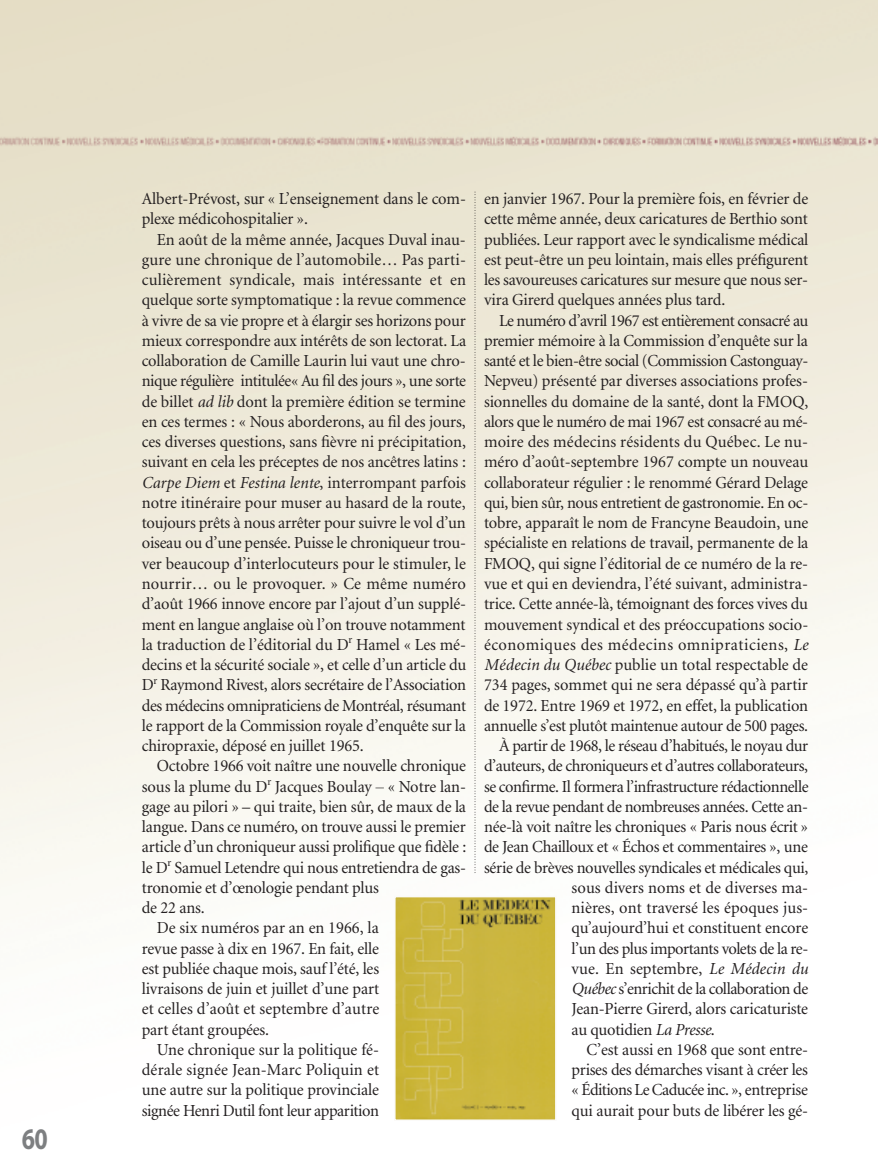
<style>
.page{position:relative;width:878px;height:1175px;background:#fff}
.page>*{position:absolute;margin:0;border:0;box-sizing:border-box;transform-origin:0 0}
.t1{font:700 30px "Myriad";color:#7d7f81;scale:.8 1}
.t2{font:16.8px/20.2px "Minion";letter-spacing:-.01em;color:#231f20;text-align:justify}
.t3{font:16.8px "Minion";letter-spacing:-.03em;color:#231f20}
.t4{font:16.8px "Minion";letter-spacing:-.035em;color:#231f20}
.t5{font:16.8px "Minion";letter-spacing:.01em;color:#231f20}
.t6{font:16.8px "Minion";letter-spacing:.03em;color:#231f20}
.s1{font-family:"Times New Roman"}
.s2{font-style:italic}
</style>
<div class="page">
<svg style="left:474px;top:192px;width:1px;height:682px"></svg>
<img style="left:397px;top:899px;width:156px;height:218px">
<div style="left:394px;top:896px;width:162px;height:224px;border:2px solid #fbfaf8"></div>
<h1 class="t1" style="left:22px;top:1127px;width:34px">60</h1>
<p class="t2" style="left:142px;top:190px;width:325px">Albert-Prévost, <span class="s1">sur</span> « L’enseignement dans le com&shy;plexe médicohospitalier ».</p>
<p class="t2" style="left:142px;top:230px;width:326px;text-indent:15px">En août de la même année, Jacques Duval inau&shy;gure une chronique de l’automobile… Pas parti&shy;culièrement syndicale, mais intéressante et en quelque sorte symptomatique : la revue commence à vivre de sa vie propre et à élargir ses horizons pour mieux correspondre aux intérêts de son lectorat. La collaboration de Camille Laurin lui vaut une chro&shy;nique régulière intitulée« Au fil des jours », une sorte de billet <span class="s2">ad lib</span> dont la première édition se termine en ces termes : « Nous aborderons, au fil des jours, ces diverses questions, sans fièvre ni précipitation, suivant en cela les préceptes de nos ancêtres latins :<br><span class="s2">Carpe Diem</span> et <span class="s2">Festina lente</span>, interrompant parfois notre itinéraire pour muser au hasard de la route, toujours prêts à nous arrêter pour suivre le vol d’un oiseau ou d’une pensée. Puisse le chroniqueur trou&shy;ver beaucoup d’interlocuteurs pour le stimuler, le nourrir… ou le provoquer. » Ce même numéro d’août 1966 innove encore par l’ajout d’un supplé&shy;ment en langue anglaise où l’on trouve notamment la traduction de l’éditorial du D<sup>r</sup> Hamel « Les mé&shy;decins et la sécurité sociale », et celle d’un article du D<sup>r</sup> Raymond Rivest, alors secrétaire de l’Association des médecins omnipraticiens de Montréal, résumant le rapport de la Commission royale d’enquête sur la chiropraxie, déposé en juillet 1965.</p>
<p class="t2" style="left:157px;top:757px;width:311px">Octobre 1966 voit naître une nouvelle chronique</p>
<p class="t2" style="left:142px;top:777px;width:326px">sous la plume du D<sup>r</sup> Jacques Boulay <span class="s1">–</span> « Notre lan-</p>
<p class="t2" style="left:142px;top:797px;width:326px">gage au pilori » – qui traite, bien sûr, de maux de la</p>
<p class="t2" style="left:142px;top:818px;width:325px">langue. Dans ce numéro, on trouve aussi le premier</p>
<p class="t2" style="left:142px;top:838px;width:326px">article d’un chroniqueur aussi prolifique que fidèle :</p>
<p class="t2" style="left:142px;top:858px;width:326px">le D<sup>r</sup> Samuel Letendre qui nous entretiendra de gas-</p>
<p class="t2" style="left:142px;top:878px;width:238px">tronomie et d’œnologie pendant plus</p>
<p class="t2" style="left:142px;top:899px;width:64px">de 22 ans.</p>
<p class="t2" style="left:157px;top:919px;width:223px">De six numéros par an en 1966, la</p>
<p class="t2" style="left:142px;top:939px;width:239px">revue passe à dix en 1967. En fait, elle</p>
<p class="t2" style="left:142px;top:959px;width:239px">est publiée chaque mois, sauf l’été, les</p>
<p class="t2" style="left:142px;top:980px;width:239px">livraisons de juin et juillet d’une part</p>
<p class="t2" style="left:142px;top:1000px;width:239px">et celles d’août et septembre d’autre</p>
<p class="t2" style="left:142px;top:1020px;width:129px">part étant groupées.</p>
<p class="t2" style="left:157px;top:1040px;width:224px">Une chronique sur la politique fé-</p>
<p class="t5" style="left:142px;top:1063px;width:239px">dérale signée Jean-Marc Poliquin et</p>
<p class="t2" style="left:142px;top:1081px;width:239px">une autre sur la politique provinciale</p>
<p class="t2" style="left:142px;top:1101px;width:239px">signée Henri Dutil font leur apparition</p>
<p class="t2" style="left:484px;top:190px;width:326px">en janvier 1967. Pour la première fois, en février de cette même année, deux caricatures de Berthio sont publiées. Leur rapport avec le syndicalisme médical est peut-être un peu lointain, mais elles préfigurent les savoureuses caricatures sur mesure que nous ser&shy;vira Girerd quelques années plus tard.</p>
<p class="t4" style="left:499px;top:314px;width:311px">Le numéro d’avril 1967 est entièrement consacré au</p>
<p class="t2" style="left:484px;top:332px;width:325px">premier mémoire à la Commission d’enquête sur la</p>
<p class="t2" style="left:484px;top:352px;width:326px">santé et le bien-être social (Commission Castonguay-</p>
<p class="t2" style="left:484px;top:372px;width:325px">Nepveu) présenté par diverses associations profes-</p>
<p class="t2" style="left:484px;top:392px;width:326px">sionnelles du domaine de la santé, dont la FMOQ,</p>
<p class="t2" style="left:484px;top:413px;width:325px">alors que le numéro de mai 1967 est consacré au mé-</p>
<p class="t5" style="left:484px;top:435px;width:326px">moire des médecins résidents du Québec. Le nu-</p>
<p class="t2" style="left:484px;top:453px;width:326px">méro d’août-septembre 1967 compte un nouveau</p>
<p class="t2" style="left:484px;top:473px;width:325px">collaborateur régulier : le renommé Gérard Delage</p>
<p class="t2" style="left:484px;top:494px;width:326px">qui, bien sûr, nous entretient de gastronomie. En oc-</p>
<p class="t2" style="left:484px;top:514px;width:326px">tobre, apparaît le nom de Francyne Beaudoin, une</p>
<p class="t2" style="left:484px;top:534px;width:326px">spécialiste en relations de travail, permanente de la</p>
<p class="t2" style="left:484px;top:554px;width:325px">FMOQ, qui signe l’éditorial de ce numéro de la re-</p>
<p class="t2" style="left:484px;top:575px;width:325px">vue et qui en deviendra, l’été suivant, administra-</p>
<p class="t2" style="left:484px;top:595px;width:325px">trice. Cette année-là, témoignant des forces vives du</p>
<p class="t2" style="left:484px;top:615px;width:326px">mouvement syndical et des préoccupations socio-</p>
<p class="t6" style="left:484px;top:638px;width:326px">économiques des médecins omnipraticiens, <span class="s2">Le</span></p>
<p class="t2" style="left:484px;top:656px;width:325px"><span class="s2">Médecin du Québec</span> publie un total respectable de</p>
<p class="t2" style="left:484px;top:676px;width:325px">734 pages, sommet qui ne sera dépassé qu’à partir</p>
<p class="t2" style="left:484px;top:696px;width:326px">de 1972. Entre 1969 et 1972, en effet, la publication</p>
<p class="t2" style="left:484px;top:716px;width:326px">annuelle s’est plutôt maintenue autour de 500 pages.</p>
<p class="t2" style="left:499px;top:737px;width:311px">À partir de 1968, le réseau d’habitués, le noyau dur</p>
<p class="t2" style="left:484px;top:757px;width:325px">d’auteurs, de chroniqueurs et d’autres collaborateurs,</p>
<p class="t3" style="left:484px;top:779px;width:326px">se confirme. Il formera l’infrastructure rédactionnelle</p>
<p class="t2" style="left:484px;top:797px;width:325px">de la revue pendant de nombreuses années. Cette an-</p>
<p class="t2" style="left:484px;top:818px;width:325px">née-là voit naître les chroniques « Paris nous écrit »</p>
<p class="t2" style="left:484px;top:838px;width:326px">de Jean Chailloux et « Échos et commentaires », une</p>
<p class="t2" style="left:484px;top:858px;width:326px">série de brèves nouvelles syndicales et médicales qui,</p>
<p class="t2" style="left:571px;top:878px;width:238px">sous divers noms et de diverses ma-</p>
<p class="t2" style="left:571px;top:899px;width:238px">nières, ont traversé les époques jus-</p>
<p class="t2" style="left:571px;top:919px;width:238px">qu’aujourd’hui et constituent encore</p>
<p class="t3" style="left:571px;top:941px;width:238px">l’un des plus importants volets de la re-</p>
<p class="t2" style="left:571px;top:959px;width:238px">vue. En septembre, <span class="s2">Le Médecin du</span></p>
<p class="t3" style="left:571px;top:982px;width:238px"><span class="s2">Québec</span> s’enrichit de la collaboration de</p>
<p class="t2" style="left:571px;top:1000px;width:238px">Jean-Pierre Girerd, alors caricaturiste</p>
<p class="t2" style="left:571px;top:1020px;width:145px">au quotidien <span class="s2">La Presse</span>.</p>
<p class="t2" style="left:586px;top:1040px;width:223px">C’est aussi en 1968 que sont entre-</p>
<p class="t2" style="left:571px;top:1061px;width:238px">prises des démarches visant à créer les</p>
<p class="t4" style="left:571px;top:1083px;width:238px">« Éditions Le Caducée inc. », entreprise</p>
<p class="t2" style="left:571px;top:1101px;width:238px">qui aurait pour buts de libérer les gé-</p>
</div>
